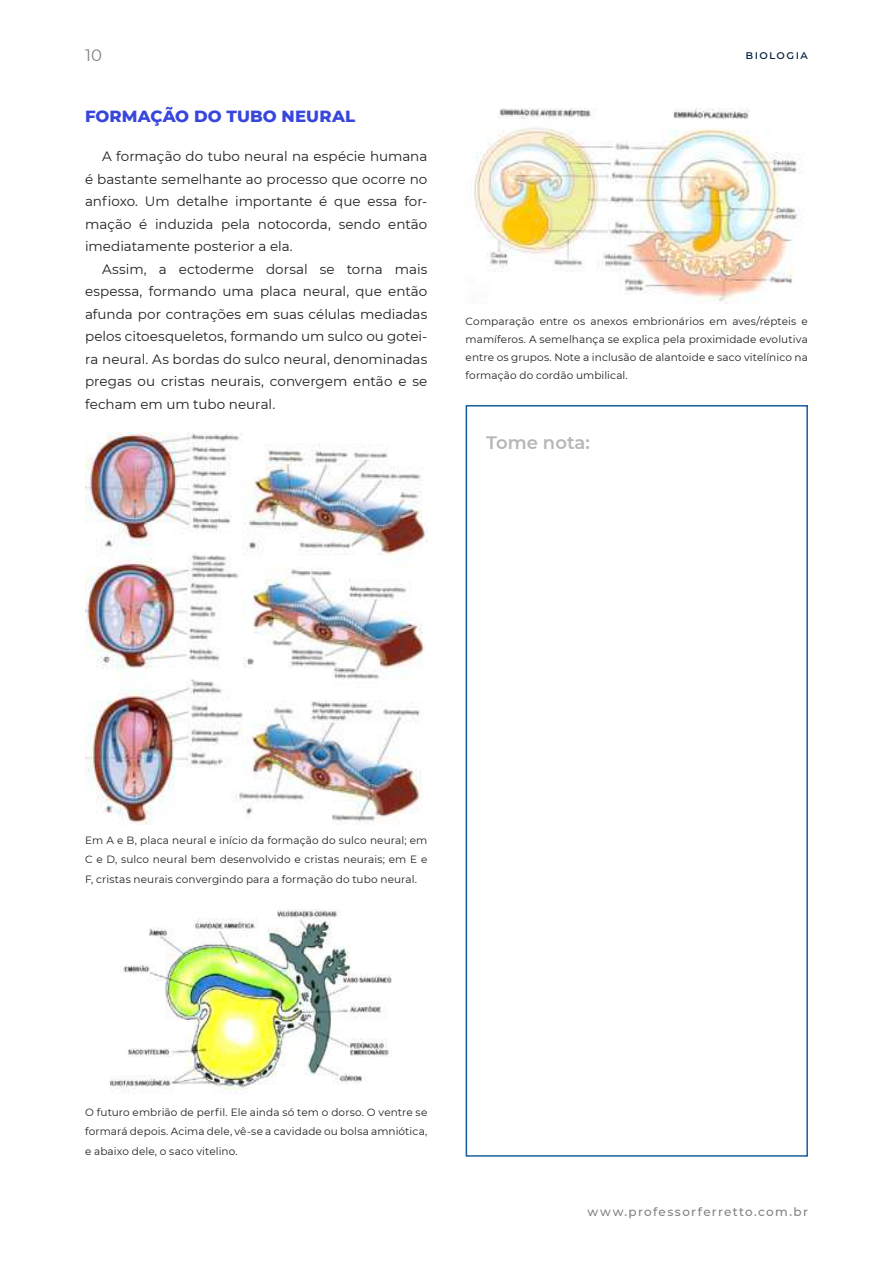
<style>
.page{position:relative;width:893px;height:1263px;background:#fff}
.page>*{position:absolute;margin:0;border:0;box-sizing:border-box;transform-origin:0 0}
.t1{font:600 18px "Montserrat";color:#6c6d70}
.t2{font:800 16.5px "Montserrat";letter-spacing:.005em;color:#3846dc}
.t3{font:16.5px "Montserrat";color:#808285}
.t4{font:13.5px/22.5px "Montserrat";color:#231f20;text-align:justify}
.t5{font:500 12px "Montserrat";letter-spacing:.11em;color:#808285}
.t6{font:500 12px "Montserrat";letter-spacing:.11em;color:#061f3f}
.t7{font:10.5px/19.5px "Montserrat";letter-spacing:.01em;color:#231f20;text-align:justify}
</style>
<div class="page">
<img style="left:85px;top:680px;width:337px;height:144px">
<img style="left:85px;top:432px;width:341px;height:248px">
<img style="left:110px;top:909px;width:282px;height:182px">
<img style="left:469px;top:108px;width:329px;height:195px">
<div style="left:466px;top:405px;width:342px;height:752px;border:2px solid #175d9e"></div>
<h2 class="t3" style="left:85px;top:44px;width:18px">10</h2>
<p class="t6" style="left:746px;top:46px;width:64px">biologia</p>
<h2 class="t2" style="left:85px;top:104px;width:272px">FORMAÇÃO DO TUBO NEURAL</h2>
<p class="t4" style="left:85px;top:145px;width:344px;text-indent:17px">A formação do tubo neural na espécie humana é bastante semelhante ao processo que ocorre no anfioxo. Um detalhe importante é que essa for&shy;mação é induzida pela notocorda, sendo então imediatamente posterior a ela.</p>
<p class="t4" style="left:85px;top:257px;width:344px;text-indent:17px">Assim, a ectoderme dorsal se torna mais espessa, formando uma placa neural, que então afunda por contrações em suas células mediadas pelos citoesqueletos, formando um sulco ou gotei&shy;ra neural. As bordas do sulco neural, denominadas pregas ou cristas neurais, convergem então e se fecham em um tubo neural.</p>
<p class="t7" style="left:466px;top:312px;width:344px;line-height:18px">Comparação entre os anexos embrionários em aves/répteis e mamíferos. A semelhança se explica pela proximidade evolutiva entre os grupos. Note a inclusão de alantoide e saco vitelínico na formação do cordão umbilical.</p>
<h1 class="t1" style="left:486px;top:430px;width:105px">Tome nota:</h1>
<p class="t7" style="left:85px;top:830px;width:344px">Em A e B, placa neural e início da formação do sulco neural; em C e D, sulco neural bem desenvolvido e cristas neurais; em E e F, cristas neurais convergindo para a formação do tubo neural.</p>
<p class="t7" style="left:85px;top:1102px;width:344px">O futuro embrião de perfil. Ele ainda só tem o dorso. O ventre se formará depois. Acima dele, vê-se a cavidade ou bolsa amniótica, e abaixo dele, o saco vitelino.</p>
<p class="t5" style="left:588px;top:1203px;width:222px">www.professorferretto.com.br</p>
</div>
